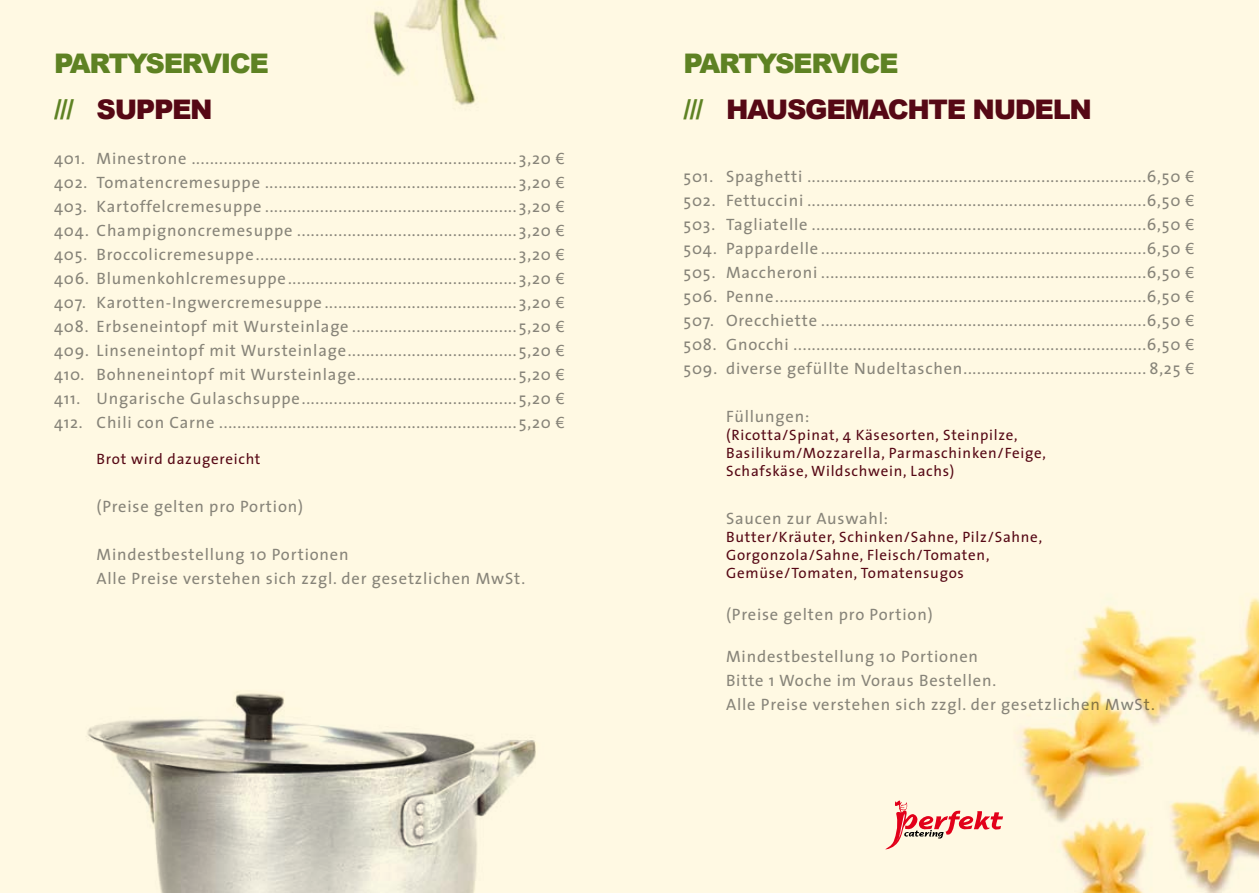
<style>
.page{position:relative;width:1259px;height:893px;background:#fff}
.page>*{position:absolute;margin:0;border:0;box-sizing:border-box;transform-origin:0 0}
.t1{font:900 27px/45.3px "Arial";letter-spacing:-.05em;color:#560918}
.t2{font:900 27px/45.3px "Arial";letter-spacing:-.05em;color:#5e8628}
.t3{font:16.5px/24px "The Sans";letter-spacing:.05em;color:#878889;text-align:justify}
.t4{font:15px/18px "The Sans";letter-spacing:.05em;color:#560918}
.s1{color:#560918}
.s2{font-family:"Tahoma";font-size:15px}
.s3{color:#5e8628}
</style>
<div class="page">
<div style="left:0;top:0;width:629px;height:893px;background:#fff9e3"></div>
<div style="left:629px;top:0;width:630px;height:893px;background:#fff9e3"></div>
<svg style="left:886px;top:800px;width:111px;height:49px"></svg>
<img style="left:87px;top:693px;width:449px;height:200px">
<img style="left:373px;top:0;width:125px;height:105px">
<img style="left:997px;top:598px;width:262px;height:295px">
<h1 class="t2" style="left:54px;top:41px;width:217px">PARTYSERVICE /// <span class="s1">SUPPEN</span></h1>
<p class="t3" style="left:54px;top:146px;width:512px">401. Minestrone .......................................................................3,20 <span class="s2">€ </span>402. Tomatencremesuppe .......................................................3,20 <span class="s2">€ </span>403. Kartoffelcremesuppe .......................................................3,20 <span class="s2">€ </span>404. Champignoncremesuppe ................................................3,20 <span class="s2">€ </span>405. Broccolicremesuppe.........................................................3,20 <span class="s2">€ </span>406. Blumenkohlcremesuppe..................................................3,20 <span class="s2">€ </span>407. Karotten-Ingwercremesuppe ..........................................3,20 <span class="s2">€ </span>408. Erbseneintopf mit Wursteinlage ....................................5,20 <span class="s2">€ </span>409. Linseneintopf mit Wursteinlage.....................................5,20 <span class="s2">€ </span>410. Bohneneintopf mit Wursteinlage...................................5,20 <span class="s2">€ </span>411. Ungarische Gulaschsuppe...............................................5,20 <span class="s2">€ </span>412. Chili con Carne .................................................................5,20 <span class="s2">€</span></p>
<p class="t4" style="left:97px;top:449px;width:165px">Brot wird dazugereicht</p>
<p class="t3" style="left:97px;top:494px;width:208px">(Preise gelten pro Portion)</p>
<p class="t3" style="left:97px;top:542px;width:430px">Mindestbestellung 10 Portionen<br>Alle Preise verstehen sich zzgl. der gesetzlichen MwSt.</p>
<h1 class="t1" style="left:683px;top:41px;width:406px"><span class="s3">PARTYSERVICE<br>///</span> HAUSGEMACHTE NUDELN</h1>
<p class="t3" style="left:683px;top:164px;width:512px">501. Spaghetti ..........................................................................6,50 <span class="s2">€ </span>502. Fettuccini ..........................................................................6,50 <span class="s2">€ </span>503. Tagliatelle .........................................................................6,50 <span class="s2">€ </span>504. Pappardelle .......................................................................6,50 <span class="s2">€ </span>505. Maccheroni .......................................................................6,50 <span class="s2">€ </span>506. Penne.................................................................................6,50 <span class="s2">€ </span>507. Orecchiette .......................................................................6,50 <span class="s2">€ </span>508. Gnocchi .............................................................................6,50 <span class="s2">€ </span>509. diverse gefüllte Nudeltaschen........................................ 8,25 <span class="s2">€</span></p>
<p class="t3" style="left:726px;top:404px;width:85px">Füllungen:</p>
<p class="t4" style="left:726px;top:425px;width:321px">(Ricotta/Spinat, 4 Käsesorten, Steinpilze,<br>Basilikum/Mozzarella, Parmaschinken/Feige,<br>Schafskäse, Wildschwein, Lachs)</p>
<p class="t3" style="left:726px;top:506px;width:164px">Saucen zur Auswahl:</p>
<p class="t4" style="left:726px;top:527px;width:317px">Butter/Kräuter, Schinken/Sahne, Pilz/Sahne,<br>Gorgonzola/Sahne, Fleisch/Tomaten,<br>Gemüse/Tomaten, Tomatensugos</p>
<p class="t3" style="left:726px;top:602px;width:208px">(Preise gelten pro Portion)</p>
<p class="t3" style="left:726px;top:644px;width:430px;text-align:left">Mindestbestellung 10 Portionen<br>Bitte 1 Woche im Voraus Bestellen.<br>Alle Preise verstehen sich zzgl. der gesetzlichen MwSt.</p>
</div>
